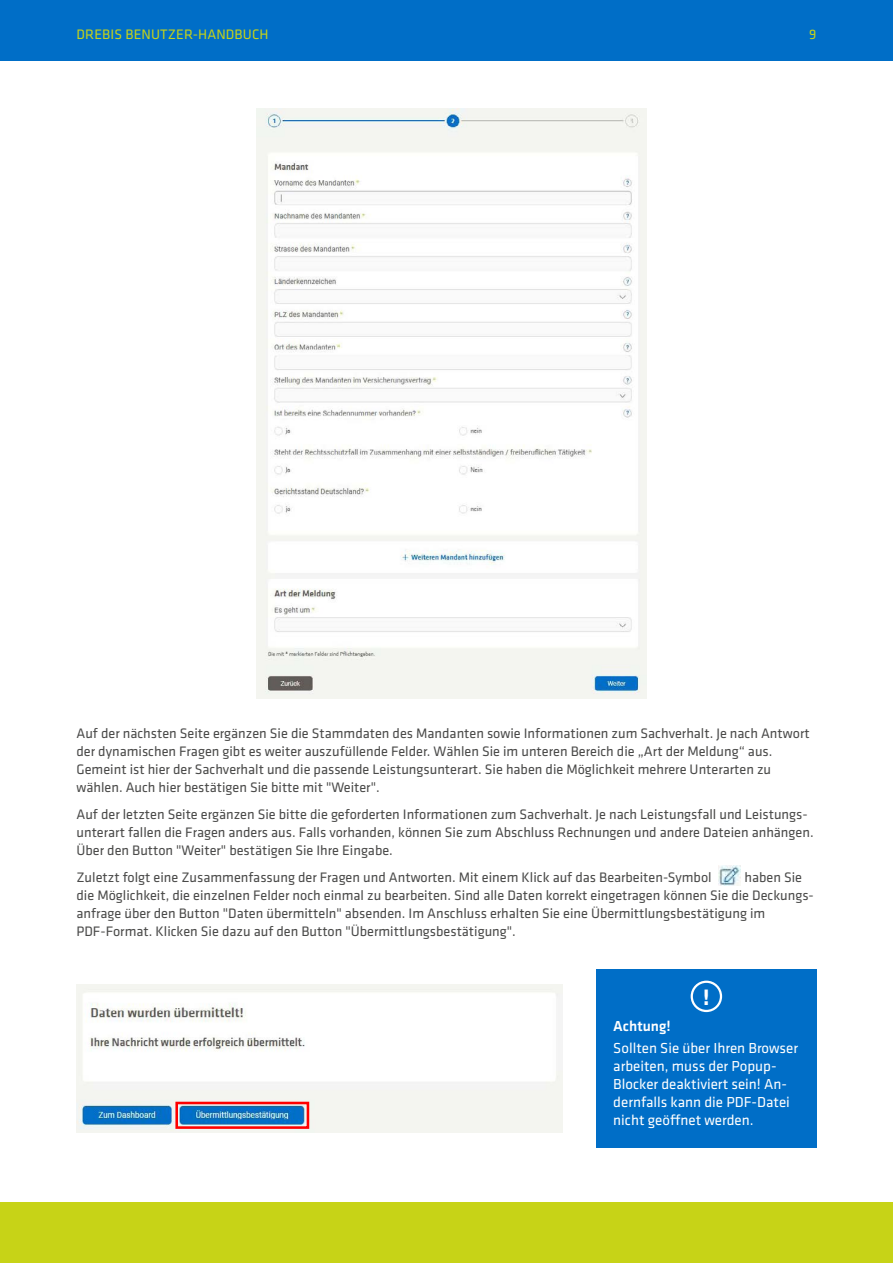
<style>
.page{position:relative;width:893px;height:1263px;background:#fff}
.page>*{position:absolute;margin:0;border:0;box-sizing:border-box;transform-origin:0 0}
.t1{font:700 22.5px "Klavika";color:#fff}
.t2{font:15px/18px "Klavika";color:#fff}
.t3{font:500 15px "Klavika";color:#fff}
.t4{font:14.25px/18px "Klavika";color:#4a4a49}
.t5{font:14.25px "Klavika";letter-spacing:.01em;color:#c7d317}
</style>
<div class="page">
<div style="left:0;top:0;width:893px;height:60px;background:#006ec7"></div>
<div style="left:0;top:1203px;width:893px;height:60px;background:#c7d317"></div>
<img style="left:256px;top:108px;width:391px;height:590px">
<div style="left:596px;top:969px;width:220px;height:179px;background:#006ec7"></div>
<div style="left:691px;top:981px;width:31px;height:31px;border:2px solid #fff;border-radius:50%"></div>
<img style="left:719px;top:865px;width:21px;height:20px">
<img style="left:77px;top:985px;width:485px;height:147px">
<div style="left:175px;top:1102px;width:134px;height:27px;border:3px solid #f00"></div>
<p class="t5" style="left:77px;top:26px;width:194px">DREBIS BENUTZER-HANDBUCH</p>
<p class="t5" style="left:809px;top:26px;width:9px">9</p>
<p class="t4" style="left:77px;top:725px;width:735px">Auf der nächsten Seite ergänzen Sie die Stammdaten des Mandanten sowie Informationen zum Sachverhalt. Je nach Antwort der dynamischen Fragen gibt es weiter auszufüllende Felder. Wählen Sie im unteren Bereich die „Art der Meldung“ aus.<br>Gemeint ist hier der Sachverhalt und die passende Leistungsunterart. Sie haben die Möglichkeit mehrere Unterarten zu wählen. Auch hier bestätigen Sie bitte mit "Weiter".</p>
<p class="t4" style="left:77px;top:806px;width:739px">Auf der letzten Seite ergänzen Sie bitte die geforderten Informationen zum Sachverhalt. Je nach Leistungsfall und Leistungs&shy;unterart fallen die Fragen anders aus. Falls vorhanden, können Sie zum Abschluss Rechnungen und andere Dateien anhängen.<br>Über den Button "Weiter" bestätigen Sie Ihre Eingabe.</p>
<p class="t4" style="left:77px;top:869px;width:637px">Zuletzt folgt eine Zusammenfassung der Fragen und Antworten. Mit einem Klick auf das Bearbeiten-Symbol</p>
<p class="t4" style="left:77px;top:869px;width:739px;text-indent:668px">haben Sie die Möglichkeit, die einzelnen Felder noch einmal zu bearbeiten. Sind alle Daten korrekt eingetragen können Sie die Deckungs&shy;anfrage über den Button "Daten übermitteln" absenden. Im Anschluss erhalten Sie eine Übermittlungsbestätigung im PDF-Format. Klicken Sie dazu auf den Button "Übermittlungsbestätigung".</p>
<h1 class="t1" style="left:703px;top:985px;width:8px">!</h1>
<p class="t3" style="left:613px;top:1018px;width:59px">Achtung!</p>
<p class="t2" style="left:613px;top:1040px;width:186px">Sollten Sie über Ihren Browser arbeiten, muss der Popup-<br>Blocker deaktiviert sein! An&shy;dernfalls kann die PDF-Datei nicht geöffnet werden.</p>
</div>
